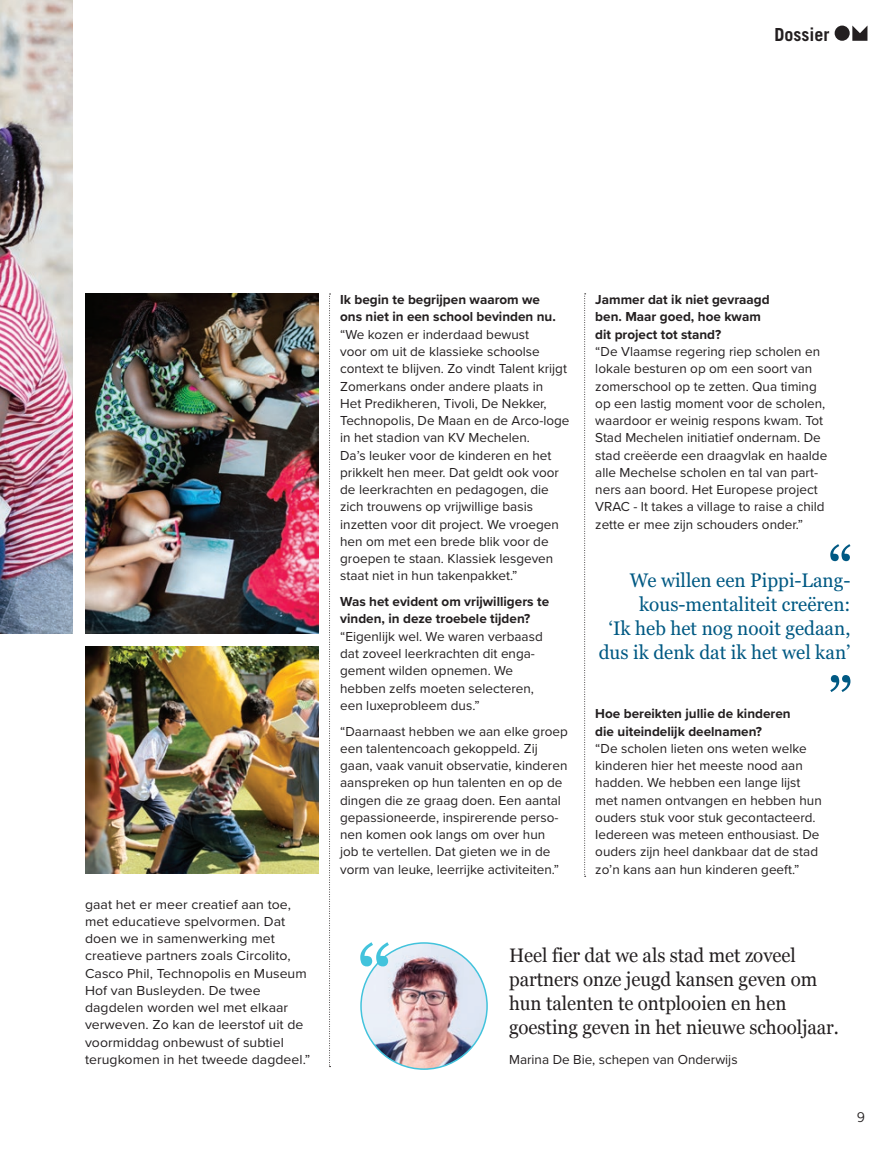
<style>
.page{position:relative;width:893px;height:1149px;background:#fff}
.page>*{position:absolute;margin:0;border:0;box-sizing:border-box;transform-origin:0 0}
.t1{font:19.5px/24px "Georgia";letter-spacing:-.005em;color:#231f20;scale:.96 1}
.t2{font:19.5px/24px "Georgia Pro";color:#005983;text-align:right}
.t3{font:700 18px "Trade Gothic LT Std";color:#231f20}
.t4{font:13.5px/17.2px "Proxima Nova";color:#231f20}
.t5{font:13.5px/17.2px "Proxima Nova";color:#231f20;scale:1.04 1}
.t6{font:700 13.5px/17.2px "Proxima Nova";color:#231f20}
.t7{font:13.5px "Trade Gothic LT Std";color:#231f20}
</style>
<div class="page">
<img style="left:0;top:0;width:72px;height:633px">
<img style="left:85px;top:646px;width:234px;height:227px">
<img style="left:85px;top:293px;width:234px;height:340px">
<img style="left:361px;top:942px;width:126px;height:126px;border-radius:63px">
<svg style="left:360px;top:942px;width:29px;height:24px"></svg>
<svg style="left:329px;top:293px;width:2px;height:773px"></svg>
<svg style="left:584px;top:293px;width:2px;height:583px"></svg>
<svg style="left:852px;top:26px;width:15px;height:15px"></svg>
<div style="left:835px;top:26px;width:15px;height:15px;background:#231f20;border-radius:50%"></div>
<svg style="left:830px;top:675px;width:20px;height:17px"></svg>
<svg style="left:830px;top:544px;width:20px;height:17px"></svg>
<h2 class="t3" style="left:775px;top:23px;width:56px">Dossier</h2>
<p class="t5" style="left:85px;top:894px;width:218px">gaat het er meer creatief aan toe, met educatieve spelvormen. Dat doen we in samenwerking met creatieve partners zoals Circolito,<br>Casco Phil, Technopolis en Museum<br>Hof van Busleyden. De twee dagdelen worden wel met elkaar verweven. Zo kan de leerstof uit de voormiddag onbewust of subtiel terugkomen in het tweede dagdeel.”</p>
<p class="t6" style="left:340px;top:290px;width:217px">Ik begin te begrijpen waarom we ons niet in een school bevinden nu.</p>
<p class="t4" style="left:340px;top:325px;width:231px">“We kozen er inderdaad bewust<br>voor om uit de klassieke schoolse context te blijven. Zo vindt Talent krijgt Zomerkans onder andere plaats in<br>Het Predikheren, Tivoli, De Nekker, Technopolis, De Maan en de Arco-loge in het stadion van KV Mechelen.<br>Da’s leuker voor de kinderen en het prikkelt hen meer. Dat geldt ook voor de leerkrachten en pedagogen, die zich trouwens op vrijwillige basis inzetten voor dit project. We vroegen hen om met een brede blik voor de groepen te staan. Klassiek lesgeven staat niet in hun takenpakket.”</p>
<p class="t6" style="left:340px;top:592px;width:210px">Was het evident om vrijwilligers te vinden, in deze troebele tijden?</p>
<p class="t4" style="left:340px;top:627px;width:204px">“Eigenlijk wel. We waren verbaasd dat zoveel leerkrachten dit enga&shy;gement wilden opnemen. We hebben zelfs moeten selecteren, een luxeprobleem dus.”</p>
<p class="t4" style="left:340px;top:721px;width:229px">“Daarnaast hebben we aan elke groep een talentencoach gekoppeld. Zij gaan, vaak vanuit observatie, kinderen aanspreken op hun talenten en op de dingen die ze graag doen. Een aantal gepassioneerde, inspirerende perso&shy;nen komen ook langs om over hun<br>job te vertellen. Dat gieten we in de vorm van leuke, leerrijke activiteiten.”</p>
<p class="t6" style="left:595px;top:290px;width:176px">Jammer dat ik niet gevraagd ben. Maar goed, hoe kwam dit project tot stand?</p>
<p class="t4" style="left:595px;top:342px;width:233px">“De Vlaamse regering riep scholen en lokale besturen op om een soort van zomerschool op te zetten. Qua timing op een lastig moment voor de scholen, waardoor er weinig respons kwam. Tot Stad Mechelen initiatief ondernam. De stad creëerde een draagvlak en haalde alle Mechelse scholen en tal van part&shy;ners aan boord. Het Europese project VRAC - It takes a village to raise a child zette er mee zijn schouders onder.”</p>
<h1 class="t2" style="left:599px;top:569px;width:253px">We willen een Pippi-Lang&shy;kous-mentaliteit creëren:<br>‘Ik heb het nog nooit gedaan, dus ik denk dat ik het wel kan’</h1>
<p class="t6" style="left:595px;top:704px;width:197px">Hoe bereikten jullie de kinderen die uiteindelijk deelnamen?</p>
<p class="t4" style="left:595px;top:738px;width:228px">“De scholen lieten ons weten welke kinderen hier het meeste nood aan hadden. We hebben een lange lijst met namen ontvangen en hebben hun ouders stuk voor stuk gecontacteerd.<br>Iedereen was meteen enthousiast. De ouders zijn heel dankbaar dat de stad zo’n kans aan hun kinderen geeft.”</p>
<h1 class="t1" style="left:509px;top:942px;width:345px">Heel fier dat we als stad met zoveel partners onze jeugd kansen geven om hun talenten te ontplooien en hen goesting geven in het nieuwe schooljaar.</h1>
<p class="t4" style="left:509px;top:1050px;width:230px">Marina De Bie, schepen van Onderwijs</p>
<p class="t7" style="left:857px;top:1108px;width:10px">9</p>
</div>
